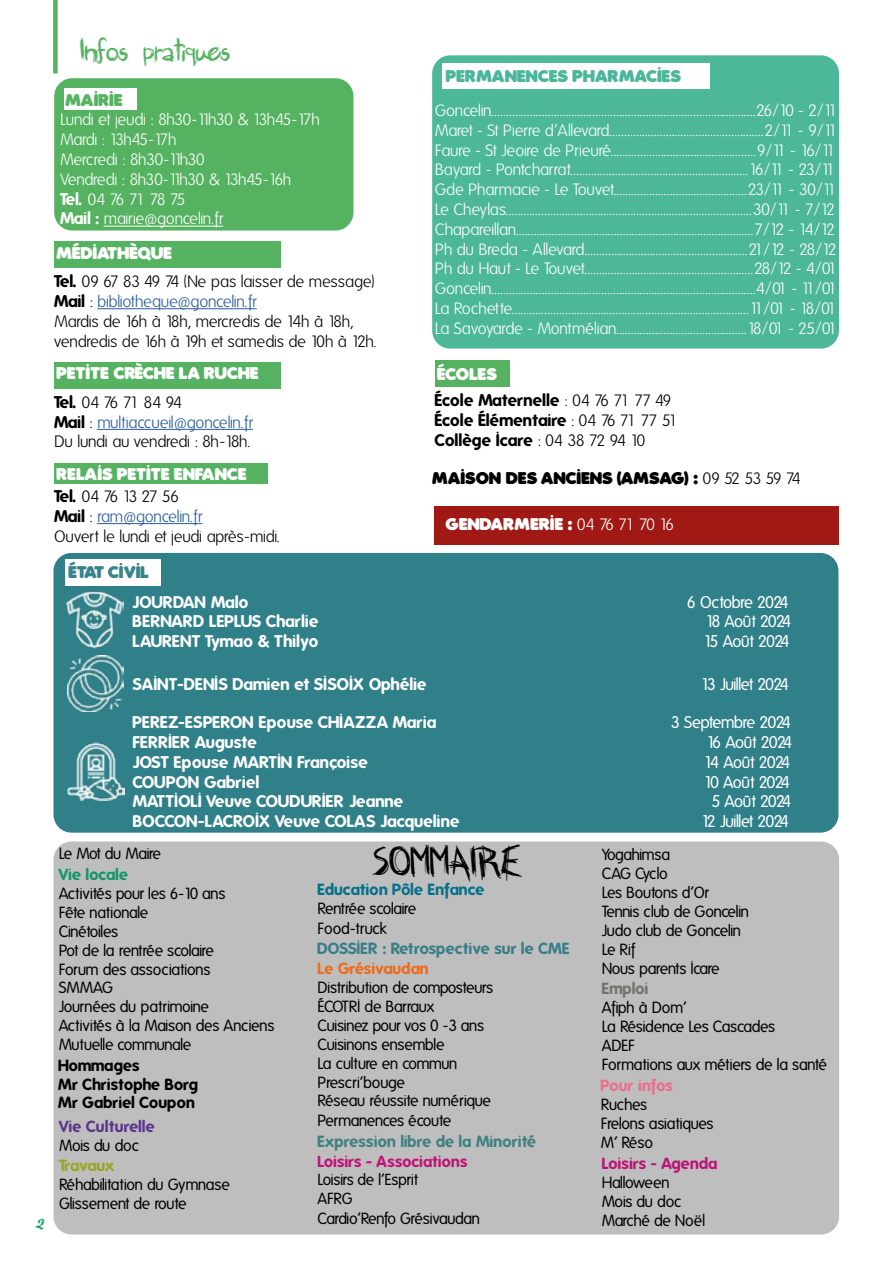
<style>
.page{position:relative;width:893px;height:1263px;background:#fff}
.page>*{position:absolute;margin:0;border:0;box-sizing:border-box;transform-origin:0 0}
.t1{font:36px "Brankovic";color:#020203}
.t2{font:27px "Brankovic";color:#55b362}
.t3{font:300 16.5px/19.8px "Folks";letter-spacing:-.035em;color:#fff}
.t4{font:300 16.5px/19.8px "Folks";letter-spacing:-.035em;color:#000}
.t5{font:700 16.5px "Folks";color:#fff}
.t6{font:300 16.5px/19.8px "Folks";letter-spacing:-.055em;color:#fffffd}
.t7{font:800 16.5px/28.5px "Folks";letter-spacing:.025em;color:#fff}
.t8{font:16.5px "Folks";letter-spacing:-.045em;color:#fff}
.t9{font:700 16.5px/26.2px "Folks";color:#000}
.t10{font:800 16.5px "Folks";letter-spacing:.04em;color:#000}
.t11{font:16.5px "Folks";letter-spacing:-.065em;color:#fff}
.t12{font:800 16.5px "Folks";letter-spacing:.045em;color:#4bb69a}
.t13{font:800 16.5px "Folks";letter-spacing:.025em;color:#37838c}
.t14{font:800 16.5px "Folks";letter-spacing:.07em;color:#55b362}
.t15{font:16.5px "Advert";color:#00965b}
.t16{font:15.75px/18.9px "Folks";letter-spacing:-.035em;color:#020203}
.t17{font:700 15.75px/18.9px "Folks";color:#020203}
.t18{font:700 15.75px "Folks";color:#377f87}
.t19{font:700 15.75px "Folks";color:#418181}
.t20{font:700 15.75px "Folks";color:#04708a}
.t21{font:700 15.75px "Folks";color:#bc1578}
.t22{font:700 15.75px "Folks";color:#ed6b1c}
.t23{font:700 15.75px "Folks";color:#5c378d}
.t24{font:15.75px "Folks";letter-spacing:-.055em;color:#020203}
.t25{font:700 15.75px "Folks";color:#13956a}
.t26{font:700 15.75px "Folks";color:#e96f8e}
.t27{font:700 15.75px "Folks";letter-spacing:-.025em;color:#99a728}
.t28{font:700 15.75px "Folks";letter-spacing:-.025em;color:#747370}
.t29{font:15.6px/18.8px "Folks";letter-spacing:-.025em;color:#020203}
.t30{font:700 15.6px "Folks";color:#bd1478}
.s1{font-weight:700;color:#fff}
.s2{color:#fff}
.s3{font-weight:800;color:#fff}
.s4{font-weight:700}
.s5{color:#275b9b}
.s6{font-weight:700;color:#000}
.s7{font-weight:300;color:#000}
.s8{font-weight:300}
</style>
<div class="page">
<div style="left:53px;top:0;width:5px;height:73px;background:#55b362"></div>
<div style="left:54px;top:78px;width:299px;height:153px;background:#55b261;border-radius:18px"></div>
<div style="left:64px;top:89px;width:72px;height:21px;background:#fff"></div>
<hr style="left:104px;top:226px;width:119px;height:1px;background:#fff">
<div style="left:54px;top:362px;width:226px;height:26px;background:#55b261"></div>
<hr style="left:97px;top:429px;width:156px;height:1px;background:#275b9b">
<div style="left:435px;top:361px;width:74px;height:26px;background:#55b261"></div>
<div style="left:54px;top:553px;width:784px;height:280px;background:#308089;border-radius:18px"></div>
<div style="left:65px;top:559px;width:95px;height:26px;background:#fff"></div>
<div style="left:432px;top:55px;width:407px;height:294px;background:#4db79a;border-radius:18px"></div>
<div style="left:442px;top:63px;width:268px;height:26px;background:#fff"></div>
<div style="left:54px;top:463px;width:213px;height:20px;background:#55b261"></div>
<hr style="left:97px;top:523px;width:105px;height:1px;background:#275b9b">
<img style="left:66px;top:591px;width:57px;height:57px">
<div style="left:54px;top:841px;width:785px;height:393px;background:#bfbebe;border-radius:18px"></div>
<img style="left:67px;top:743px;width:58px;height:57px">
<img style="left:67px;top:655px;width:56px;height:56px">
<div style="left:434px;top:506px;width:404px;height:39px;background:#a11915"></div>
<div style="left:54px;top:241px;width:226px;height:27px;background:#55b261"></div>
<hr style="left:97px;top:308px;width:160px;height:1px;background:#275b9b">
<h2 class="t2" style="left:80px;top:32px;width:152px">Infos pratiques</h2>
<p class="t14" style="left:65px;top:90px;width:58px">MAIRIE</p>
<p class="t6" style="left:60px;top:110px;width:262px">Lundi et jeudi : 8h30-11h30 &amp; 13h45-17h<br>Mardi : 13h45-17h<br>Mercredi : 8h30-11h30<br>Vendredi : 8h30-11h30 &amp; 13h45-16h<br><span class="s1">Tel.</span> <span class="s2">04 76 71 78 75<br></span><span class="s1">Mail :</span> <span class="s2">mairie@goncelin.fr</span></p>
<p class="t4" style="left:54px;top:239px;width:322px;line-height:28.5px"><span class="s3">MÉDIATHÈQUE<br></span><span class="s4">Tel.</span> 09 67 83 49 74 (Ne pas laisser de message)</p>
<p class="t4" style="left:54px;top:292px;width:324px"><span class="s4">Mail</span> : <span class="s5">bibliotheque@goncelin.fr<br></span>Mardis de 16h à 18h, mercredis de 14h à 18h, vendredis de 16h à 19h et samedis de 10h à 12h.</p>
<p class="t7" style="left:54px;top:359px;width:206px">PETITE CRÈCHE LA RUCHE<br><span class="s6">Tel.</span> <span class="s7">04 76 71 84 94</span></p>
<p class="t4" style="left:54px;top:412px;width:200px"><span class="s4">Mail</span> : <span class="s5">multiaccueil@goncelin.fr<br></span>Du lundi au vendredi : 8h-18h.</p>
<p class="t7" style="left:54px;top:463px;width:194px;line-height:21.9px">RELAIS PETITE ENFANCE<br><span class="s6">Tel.</span> <span class="s7">04 76 13 27 56</span></p>
<p class="t4" style="left:54px;top:506px;width:228px"><span class="s4">Mail</span> : <span class="s5">ram@goncelin.fr<br></span>Ouvert le lundi et jeudi après-midi.</p>
<p class="t13" style="left:68px;top:562px;width:81px">ÉTAT CIVIL</p>
<p class="t12" style="left:445px;top:66px;width:236px">PERMANENCES PHARMACIES</p>
<p class="t3" style="left:435px;top:101px;width:404px">Goncelin.........................................................................................26/10 - 2/11<br>Maret - St Pierre d’Allevard....................................................2/11 - 9/11<br>Faure - St Jeoire de Prieuré.................................................9/11 - 16/11<br>Bayard - Pontcharrat............................................................16/11 - 23/11<br>Gde Pharmacie - Le Touvet.............................................23/11 - 30/11<br>Le Cheylas...................................................................................30/11 - 7/12<br>Chapareillan................................................................................7/12 - 14/12<br>Ph du Breda - Allevard.......................................................21/12 - 28/12<br>Ph du Haut - Le Touvet.........................................................28/12 - 4/01<br>Goncelin.........................................................................................4/01 - 11/01<br>La Rochette................................................................................11/01 - 18/01<br>La Savoyarde - Montmélian............................................18/01 - 25/01</p>
<p class="t9" style="left:435px;top:361px;width:238px"><span class="s3">ÉCOLES<br></span>École Maternelle <span class="s8">: 04 76 71 77 49</span></p>
<p class="t9" style="left:435px;top:410px;width:244px;line-height:19.8px">École Élémentaire <span class="s8">: 04 76 71 77 51<br></span>Collège Icare <span class="s8">: 04 38 72 94 10</span></p>
<p class="t10" style="left:432px;top:468px;width:370px">MAISON DES ANCIENS (AMSAG) : <span class="s8">09 52 53 59 74</span></p>
<p class="t7" style="left:446px;top:510px;width:230px">GENDARMERIE : <span class="s8">04 76 71 70 16</span></p>
<p class="t5" style="left:133px;top:592px;width:118px">JOURDAN Malo</p>
<p class="t8" style="left:687px;top:593px;width:103px">6 Octobre 2024</p>
<p class="t5" style="left:133px;top:612px;width:188px">BERNARD LEPLUS Charlie</p>
<p class="t8" style="left:706px;top:613px;width:87px">18 Août 2024</p>
<p class="t5" style="left:133px;top:632px;width:187px">LAURENT Tymao &amp; Thilyo</p>
<p class="t8" style="left:704px;top:632px;width:87px">15 Août 2024</p>
<p class="t15" style="left:35px;top:1213px;width:11px">2</p>
<p class="t5" style="left:133px;top:675px;width:295px">SAINT-DENIS Damien et SISOIX Ophélie</p>
<p class="t11" style="left:701px;top:675px;width:89px">13 Juillet 2024</p>
<p class="t5" style="left:133px;top:713px;width:305px">PEREZ-ESPERON Epouse CHIAZZA Maria</p>
<p class="t8" style="left:671px;top:713px;width:121px">3 Septembre 2024</p>
<p class="t5" style="left:133px;top:732px;width:126px">FERRIER Auguste</p>
<p class="t8" style="left:707px;top:733px;width:87px">16 Août 2024</p>
<p class="t5" style="left:133px;top:752px;width:237px">JOST Epouse MARTIN Françoise</p>
<p class="t8" style="left:704px;top:753px;width:87px">14 Août 2024</p>
<p class="t5" style="left:133px;top:772px;width:128px">COUPON Gabriel</p>
<p class="t8" style="left:704px;top:773px;width:87px">10 Août 2024</p>
<p class="t5" style="left:133px;top:792px;width:272px">MATTIOLI Veuve COUDURIER Jeanne</p>
<p class="t8" style="left:711px;top:792px;width:81px">5 Août 2024</p>
<p class="t5" style="left:133px;top:812px;width:329px">BOCCON-LACROIX Veuve COLAS Jacqueline</p>
<p class="t11" style="left:701px;top:812px;width:89px">12 Juillet 2024</p>
<p class="t24" style="left:59px;top:845px;width:104px">Le Mot du Maire</p>
<p class="t25" style="left:59px;top:865px;width:71px">Vie locale</p>
<p class="t16" style="left:59px;top:884px;width:217px">Activités pour les 6-10 ans<br>Fête nationale<br>Cinétoiles<br>Pot de la rentrée scolaire<br>Forum des associations<br>SMMAG<br>Journées du patrimoine<br>Activités à la Maison des Anciens<br>Mutuelle communale</p>
<p class="t17" style="left:58px;top:1056px;width:142px">Hommages<br>Mr Christophe Borg<br>Mr Gabriel Coupon</p>
<p class="t23" style="left:59px;top:1117px;width:97px">Vie Culturelle</p>
<p class="t16" style="left:59px;top:1136px;width:81px">Mois du doc</p>
<p class="t27" style="left:59px;top:1156px;width:57px">Travaux</p>
<p class="t16" style="left:59px;top:1175px;width:172px">Réhabilitation du Gymnase<br>Glissement de route</p>
<h1 class="t1" style="left:372px;top:838px;width:150px">SOMMAIRE</h1>
<p class="t20" style="left:318px;top:880px;width:168px">Education Pôle Enfance</p>
<p class="t16" style="left:318px;top:899px;width:100px;line-height:19.8px">Rentrée scolaire<br>Food-truck</p>
<p class="t18" style="left:318px;top:939px;width:254px">DOSSIER : Retrospective sur le CME</p>
<p class="t22" style="left:318px;top:959px;width:113px">Le Grésivaudan</p>
<p class="t16" style="left:318px;top:978px;width:177px">Distribution de composteurs<br>ÉCOTRI de Barraux<br>Cuisinez pour vos 0 -3 ans<br>Cuisinons ensemble<br>La culture en commun<br>Prescri’bouge<br>Réseau réussite numérique<br>Permanences écoute</p>
<p class="t19" style="left:318px;top:1132px;width:220px">Expression libre de la Minorité</p>
<p class="t30" style="left:318px;top:1152px;width:152px">Loisirs - Associations</p>
<p class="t29" style="left:318px;top:1171px;width:102px">Loisirs de l’Esprit<br>AFRG</p>
<p class="t16" style="left:318px;top:1209px;width:164px">Cardio’Renfo Grésivaudan</p>
<p class="t16" style="left:602px;top:845px;width:149px">Yogahimsa<br>CAG Cyclo<br>Les Boutons d’Or<br>Tennis club de Goncelin<br>Judo club de Goncelin<br>Le Rif<br>Nous parents Icare</p>
<p class="t28" style="left:602px;top:979px;width:48px">Emploi</p>
<p class="t16" style="left:602px;top:998px;width:226px">Afiph à Dom’<br>La Résidence Les Cascades<br>ADEF<br>Formations aux métiers de la santé</p>
<p class="t26" style="left:601px;top:1076px;width:73px">Pour infos</p>
<p class="t16" style="left:601px;top:1095px;width:114px;line-height:19.4px">Ruches<br>Frelons asiatiques<br>M’ Réso</p>
<p class="t21" style="left:602px;top:1154px;width:117px">Loisirs - Agenda</p>
<p class="t16" style="left:602px;top:1173px;width:105px;line-height:19.4px">Halloween<br>Mois du doc<br>Marché de Noël</p>
</div>
